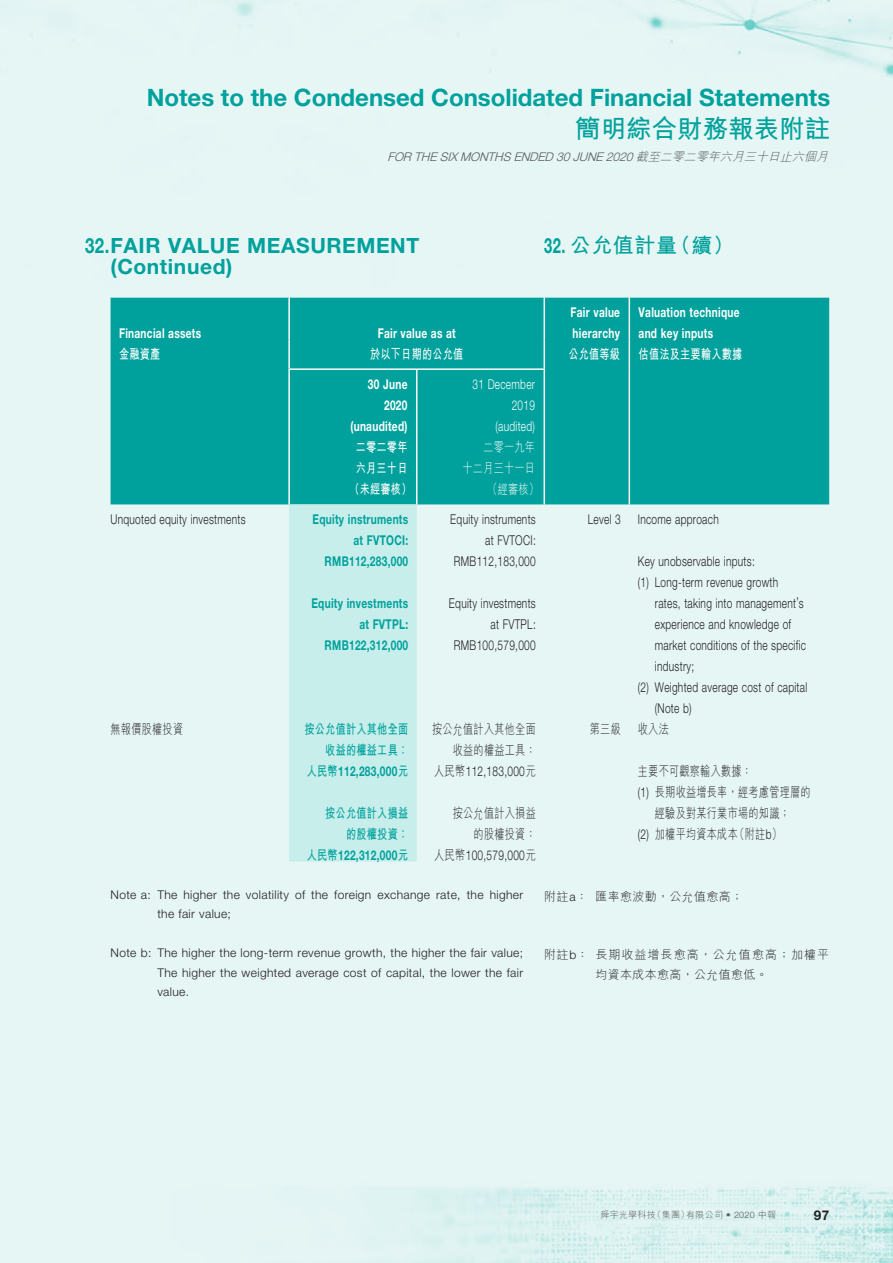
<style>
.page{position:relative;width:893px;height:1263px;background:#fff}
.page>*{position:absolute;margin:0;border:0;box-sizing:border-box;transform-origin:0 0}
.t1{font:700 25.5px "M Hei HK";color:#00a19c}
.t2{font:700 24px "Helvetica Neue LT Std";color:#00a19c}
.t3{font:700 21px/21px "Helvetica Neue LT Std";letter-spacing:.03em;color:#00a19c;scale:.8 1}
.t4{font:700 21px "M Hei HK";letter-spacing:.03em;color:#00a19c}
.t5{font:300 13.5px/21px "Helvetica Neue LT Std";letter-spacing:.03em;color:#231f20;text-align:right;scale:.75 1}
.t6{font:700 13.5px/21px "Helvetica Neue LT Std";letter-spacing:.03em;color:#00a19c;text-align:right;scale:.75 1}
.t7{font:300 13.5px/21px "M Hei HK";letter-spacing:.03em;color:#231f20;text-align:right;scale:.75 1}
.t8{font:700 13.5px/21px "Helvetica Neue LT Std";letter-spacing:.03em;color:#fff;scale:.75 1}
.t9{font:700 13.5px/21px "M Hei HK";letter-spacing:.03em;color:#fff;text-align:center;scale:.75 1}
.t10{font:700 13.5px/21px "M Hei HK";letter-spacing:.03em;color:#00a19c;text-align:right;scale:.75 1}
.t11{font:300 13.5px/21px "Helvetica Neue LT Std";letter-spacing:.03em;color:#fff;text-align:right;scale:.75 1}
.t12{font:300 13.5px "M Hei HK";letter-spacing:.03em;color:#fff;scale:.75 1}
.t13{font:700 13.5px "Helvetica Neue LT Std";color:#231f20}
.t14{font:300 12px/19.5px "Helvetica Neue LT Std";letter-spacing:.03em;color:#231f20}
.t15{font:italic 300 12px "Helvetica Neue LT Std";color:#57585a}
.t16{font:300 12px/19.5px "M Hei HK";letter-spacing:.085em;color:#231f20}
.t17{font:300 12px "M Hei HK";letter-spacing:.03em;color:#231f20}
.t18{font:300 9px "M Hei HK";letter-spacing:.03em;color:#57585a}
.s1{font-family:"M Hei HK"}
.s2{font-family:"Helvetica Neue LT Std"}
</style>
<div class="page">
<hr style="left:0;top:0;width:3px;height:1263px;background:#e5f6f5">
<div style="left:3px;top:0;width:890px;height:1263px;background:#e5f6f5"></div>
<div style="left:111px;top:298px;width:718px;height:206px;background:#00a19c"></div>
<div style="left:289px;top:504px;width:128px;height:357px;background:#c7eeeb"></div>
<hr style="left:288px;top:298px;width:2px;height:42px;background:#fff">
<hr style="left:544px;top:298px;width:1px;height:42px;background:#fff">
<hr style="left:629px;top:298px;width:1px;height:42px;background:#fff">
<hr style="left:288px;top:340px;width:2px;height:28px;background:#fff">
<svg style="left:544px;top:340px;width:1px;height:28px"></svg>
<svg style="left:629px;top:340px;width:1px;height:29px"></svg>
<hr style="left:288px;top:370px;width:2px;height:63px;background:#fff">
<hr style="left:416px;top:370px;width:1px;height:63px;background:#fff">
<hr style="left:544px;top:370px;width:1px;height:63px;background:#fff">
<hr style="left:629px;top:369px;width:1px;height:64px;background:#fff">
<hr style="left:288px;top:433px;width:2px;height:63px;background:#fff">
<hr style="left:416px;top:433px;width:1px;height:63px;background:#fff">
<hr style="left:544px;top:433px;width:1px;height:63px;background:#fff">
<hr style="left:629px;top:433px;width:1px;height:63px;background:#fff">
<svg style="left:288px;top:496px;width:2px;height:8px"></svg>
<hr style="left:288px;top:368px;width:129px;height:2px;background:#fff">
<hr style="left:417px;top:368px;width:128px;height:2px;background:#fff">
<h2 class="t2" style="left:147px;top:83px;width:685px">Notes to the Condensed Consolidated Financial Statements</h2>
<h1 class="t1" style="left:575px;top:110px;width:256px">簡明綜合財務報表附註</h1>
<p class="t15" style="left:388px;top:150px;width:445px">FOR THE SIXMONTHS ENDED 30JUNE 2020<span class="s1">截至二零二零年六月三十日止六個月</span></p>
<h3 class="t3" style="left:111px;top:234px;width:387px;text-indent:-26px">32. FAIR VALUE MEASUREMENT (Continued)</h3>
<p class="t8" style="left:119px;top:322px;width:111px">Financial assets</p>
<p class="t8" style="left:378px;top:322px;width:106px">Fair value as at</p>
<h3 class="t4" style="left:544px;top:230px;width:191px"><span class="s2">32.</span> 公允值計量（續）</h3>
<p class="t8" style="left:571px;top:301px;width:68px">Fair value hierarchy</p>
<p class="t8" style="left:639px;top:301px;width:136px">Valuation technique and key inputs</p>
<p class="t9" style="left:119px;top:342px;width:57px">金融資產</p>
<p class="t9" style="left:370px;top:342px;width:126px">於以下日期的公允值</p>
<p class="t9" style="left:568px;top:342px;width:71px">公允值等級</p>
<p class="t9" style="left:639px;top:342px;width:140px">估值法及主要輸入數據</p>
<p class="t8" style="left:350px;top:374px;width:78px;text-align:right">30 June<br>2020 (unaudited)</p>
<p class="t11" style="left:472px;top:374px;width:85px">31 December<br>2019 (audited)</p>
<p class="t9" style="left:349px;top:436px;width:84px">二零二零年六月三十日（未經審核）</p>
<p class="t12" style="left:483px;top:440px;width:71px">二零一九年</p>
<p class="t12" style="left:462px;top:461px;width:98px">十二月三十一日</p>
<p class="t12" style="left:487px;top:482px;width:71px">（經審核）</p>
<p class="t5" style="left:111px;top:508px;width:182px">Unquoted equity investments</p>
<p class="t6" style="left:313px;top:508px;width:129px">Equity instruments at FVTOCI:<br>RMB112,283,000</p>
<p class="t6" style="left:311px;top:592px;width:131px">Equity investments at FVTPL:<br>RMB122,312,000</p>
<p class="t5" style="left:450px;top:508px;width:116px">Equity instruments at FVTOCI:<br>RMB112,183,000</p>
<p class="t5" style="left:449px;top:592px;width:117px">Equity investments at FVTPL:<br>RMB100,579,000</p>
<p class="t7" style="left:111px;top:718px;width:98px">無報價股權投資</p>
<p class="t10" style="left:304px;top:717px;width:140px">按公允值計入其他全面收益的權益工具：</p>
<p class="t6" style="left:307px;top:760px;width:137px"><span class="s1">人民幣</span>112,283,000<span class="s1">元</span></p>
<p class="t10" style="left:325px;top:801px;width:112px">按公允值計入損益的股權投資：</p>
<p class="t6" style="left:307px;top:844px;width:137px"><span class="s1">人民幣</span>122,312,000<span class="s1">元</span></p>
<p class="t7" style="left:432px;top:718px;width:140px">按公允值計入其他全面收益的權益工具：</p>
<p class="t5" style="left:434px;top:760px;width:137px"><span class="s1">人民幣</span>112,183,000<span class="s1">元</span></p>
<p class="t7" style="left:453px;top:802px;width:112px">按公允值計入損益的股權投資：</p>
<p class="t5" style="left:434px;top:844px;width:137px"><span class="s1">人民幣</span>100,579,000<span class="s1">元</span></p>
<p class="t5" style="left:588px;top:508px;width:45px">Level 3</p>
<p class="t5" style="left:638px;top:508px;width:109px">Income approach</p>
<p class="t5" style="left:638px;top:550px;width:157px">Key unobservable inputs:</p>
<p class="t5" style="left:638px;top:571px;width:189px">(1) Long-term revenue growth</p>
<p class="t5" style="left:655px;top:592px;width:200px">rates, taking into management’s</p>
<p class="t5" style="left:655px;top:613px;width:183px">experience and knowledge of</p>
<p class="t5" style="left:655px;top:634px;width:203px">market conditions of the specific</p>
<p class="t5" style="left:655px;top:655px;width:54px">industry;</p>
<p class="t5" style="left:638px;top:676px;width:227px">(2) Weighted average cost of capital</p>
<p class="t5" style="left:655px;top:697px;width:51px">(Note b)</p>
<p class="t7" style="left:590px;top:718px;width:43px">第三級</p>
<p class="t7" style="left:638px;top:718px;width:43px">收入法</p>
<p class="t7" style="left:638px;top:760px;width:154px">主要不可觀察輸入數據：</p>
<p class="t7" style="left:638px;top:781px;width:232px"><span class="s2">(1)</span> 長期收益增長率，經考慮管理層的</p>
<p class="t7" style="left:655px;top:802px;width:182px">經驗及對某行業市場的知識；</p>
<p class="t7" style="left:638px;top:823px;width:194px"><span class="s2">(2)</span> 加權平均資本成本（附註<span class="s2">b</span>）</p>
<p class="t14" style="left:157px;top:884px;width:367px;text-indent:-47px">Note a: The higher the volatility of the foreign exchange rate, the higher the fair value;</p>
<p class="t14" style="left:157px;top:943px;width:367px;text-align:justify;text-indent:-47px">Note b: The higher the long-term revenue growth, the higher the fair value; The higher the weighted average cost of capital, the lower the fair value.</p>
<p class="t17" style="left:544px;top:890px;width:200px">附註<span class="s2">a</span>： 匯率愈波動，公允值愈高；</p>
<p class="t16" style="left:595px;top:945px;width:235px;text-indent:-51px">附註<span class="s2">b</span>：長期收益增長愈高，公允值愈高；加權平均資本成本愈高，公允值愈低。</p>
<p class="t18" style="left:600px;top:1210px;width:177px">舜宇光學科技（集團）有限公司 <span class="s2">• 2020</span> 中報</p>
<p class="t13" style="left:814px;top:1206px;width:17px">97</p>
</div>
